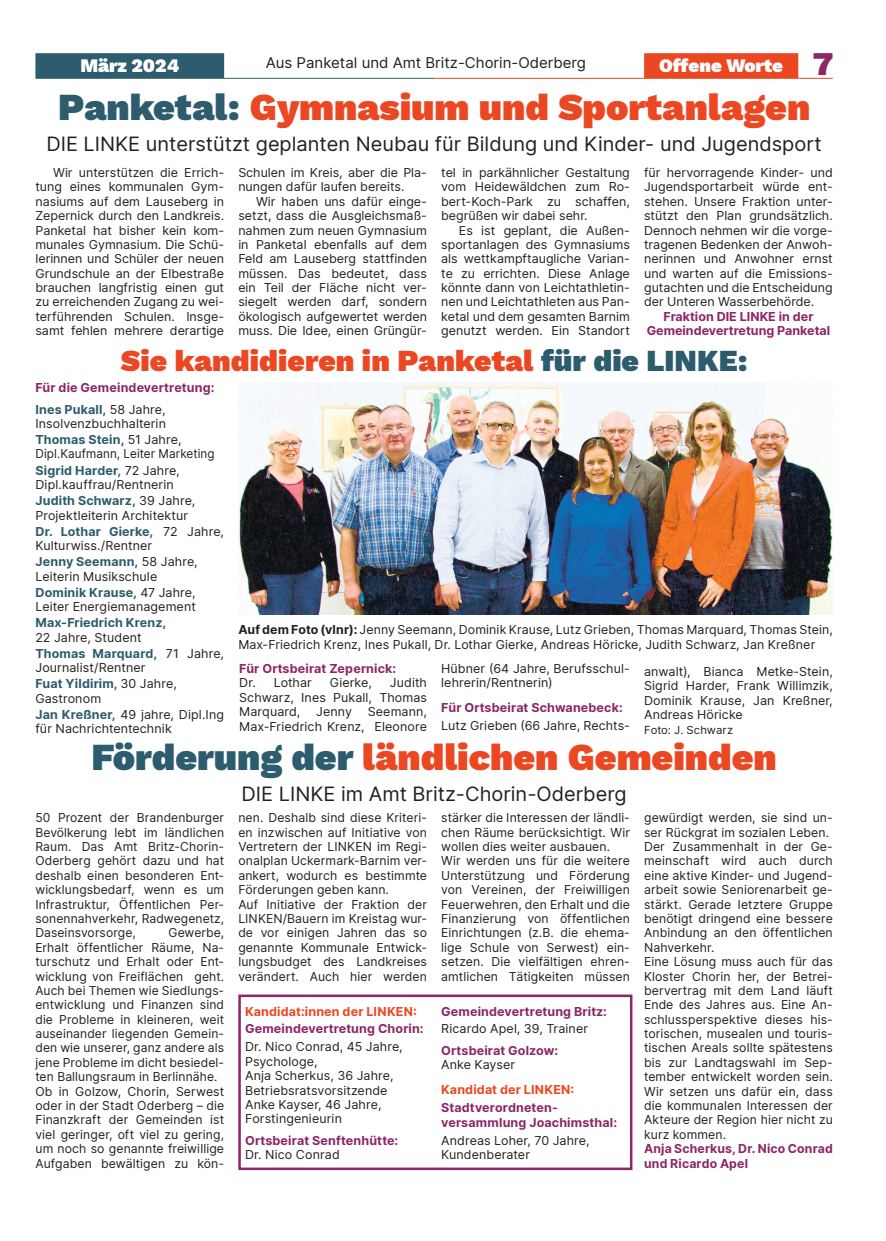
<style>
.page{position:relative;width:886px;height:1241px;background:#fff}
.page>*{position:absolute;margin:0;border:0;box-sizing:border-box;transform-origin:0 0}
.t1{font:900 37.5px "Work Sans";color:#ec4723}
.t2{font:900 30px "Work Sans";letter-spacing:.005em;color:#ec4723}
.t3{font:20px "Inter";color:#231f20}
.t4{font:900 18.75px "Work Sans";color:#fff}
.t5{font:15px "Inter";color:#231f20}
.t6{font:12.5px/14.4px "Inter";letter-spacing:.01em;color:#231f20}
.t7{font:700 12.5px/14.4px "Inter";letter-spacing:.01em;color:#8c2666}
.t8{font:12.5px/16.1px "Inter";letter-spacing:.01em;color:#231f20;scale:.94 1}
.t9{font:700 12.5px "Inter";letter-spacing:.015em;color:#ec4723}
.t10{font:700 12.5px "Inter";letter-spacing:.01em;color:#2c5c6d}
.t11{font:11.25px "Inter";color:#231f20}
.s1{font-size:32.5px;color:#8c2666}
.s2{color:#2c5c6d}
.s3{font-weight:400;color:#231f20}
.s4{font-weight:700;color:#2c5c6d}
.s5{font-weight:700}
</style>
<div class="page">
<div style="left:645px;top:54px;width:153px;height:23px;background:#ec4723"></div>
<div style="left:644px;top:53px;width:154px;height:25px;border:1px solid #ec4723"></div>
<div style="left:36px;top:54px;width:187px;height:23px;background:#2c5c6d"></div>
<div style="left:35px;top:53px;width:189px;height:25px;border:1px solid #2c5c6d"></div>
<hr style="left:434px;top:78px;width:399px;height:1px;background:#ec4723">
<hr style="left:35px;top:78px;width:399px;height:1px;background:#2c5c6d">
<img style="left:238px;top:383px;width:595px;height:231px">
<div style="left:238px;top:994px;width:394px;height:175px;border:2px solid #8c2666"></div>
<h3 class="t4" style="left:80px;top:51px;width:100px">März 2024</h3>
<p class="t5" style="left:266px;top:51px;width:322px">Aus Panketal und Amt Britz-Chorin-Oderberg</p>
<h3 class="t4" style="left:659px;top:51px;width:176px">Offene Worte <span class="s1">7</span></h3>
<h1 class="t1" style="left:58px;top:78px;width:754px"><span class="s2">Panketal:</span> Gymnasium und Sportanlagen</h1>
<h3 class="t3" style="left:46px;top:129px;width:777px">DIE LINKE unterstützt geplanten Neubau für Bildung und Kinder- und Jugendsport</h3>
<p class="t6" style="left:644px;top:165px;width:190px;text-align:justify">für hervorragende Kinder- und Jugendsportarbeit würde ent&shy;stehen. Unsere Fraktion unter&shy;stützt den Plan grundsätzlich.<br>Dennoch nehmen wir die vorge&shy;tragenen Bedenken der Anwoh&shy;nerinnen und Anwohner ernst und warten auf die Emissions&shy;gutachten und die Entscheidung der Unteren Wasserbehörde.</p>
<p class="t7" style="left:647px;top:308px;width:185px;text-align:center">Fraktion DIE LINKE in der<br>Gemeindevertretung Panketal</p>
<h2 class="t2" style="left:121px;top:337px;width:628px">Sie kandidieren in Panketal <span class="s2">für die LINKE:</span></h2>
<p class="t6" style="left:35px;top:165px;width:190px;text-align:justify;text-indent:18px">Wir unterstützen die Errich&shy;tung eines kommunalen Gym&shy;nasiums auf dem Lauseberg in Zepernick durch den Landkreis.<br>Panketal hat bisher kein kom&shy;munales Gymnasium. Die Schü&shy;lerinnen und Schüler der neuen Grundschule an der Elbestraße brauchen langfristig einen gut zu erreichenden Zugang zu wei&shy;terführenden Schulen. Insge&shy;samt fehlen mehrere derartige</p>
<p class="t6" style="left:238px;top:165px;width:190px">Schulen im Kreis, aber die Pla&shy;nungen dafür laufen bereits.</p>
<p class="t6" style="left:441px;top:165px;width:190px;text-align:justify">tel in parkähnlicher Gestaltung vom Heidewäldchen zum Ro&shy;bert-Koch-Park zu schaffen, begrüßen wir dabei sehr.</p>
<p class="t6" style="left:441px;top:222px;width:190px;text-align:justify;text-indent:18px">Es ist geplant, die Außen&shy;sportanlagen des Gymnasiums als wettkampftaugliche Varian&shy;te zu errichten. Diese Anlage könnte dann von Leichtathletin&shy;nen und Leichtathleten aus Pan&shy;ketal und dem gesamten Barnim genutzt werden. Ein Standort</p>
<p class="t6" style="left:238px;top:194px;width:190px;text-align:justify;text-indent:18px">Wir haben uns dafür einge&shy;setzt, dass die Ausgleichsmaß&shy;nahmen zum neuen Gymnasium in Panketal ebenfalls auf dem Feld am Lauseberg stattfinden müssen. Das bedeutet, dass ein Teil der Fläche nicht ver&shy;siegelt werden darf, sondern ökologisch aufgewertet werden muss. Die Idee, einen Grüngür-</p>
<p class="t7" style="left:35px;top:376px;width:180px;line-height:21.5px">Für die Gemeindevertretung:<br><span class="s2">Ines Pukall,</span> <span class="s3">58 Jahre,</span></p>
<p class="t6" style="left:35px;top:415px;width:148px;line-height:16.1px">Insolvenzbuchhalterin<br><span class="s4">Thomas Stein,</span> 51 Jahre,</p>
<p class="t8" style="left:35px;top:445px;width:192px">Dipl.Kaufmann, Leiter Marketing<br><span class="s4">Sigrid Harder,</span> 72 Jahre,</p>
<p class="t6" style="left:35px;top:476px;width:162px;line-height:16.1px">Dipl.kauffrau/Rentnerin<br><span class="s4">Judith Schwarz,</span> 39 Jahre,</p>
<p class="t6" style="left:35px;top:506px;width:190px;line-height:16.1px">Projektleiterin Architektur<br><span class="s4">Dr. Lothar Gierke,</span> 72 Jahre,</p>
<p class="t6" style="left:35px;top:537px;width:164px;line-height:16.1px">Kulturwiss./Rentner<br><span class="s4">Jenny Seemann,</span> 58 Jahre,</p>
<p class="t6" style="left:35px;top:567px;width:162px;line-height:16.1px">Leiterin Musikschule<br><span class="s4">Dominik Krause,</span> 47 Jahre,</p>
<p class="t6" style="left:35px;top:599px;width:162px">Leiter Energiemanagement</p>
<p class="t10" style="left:35px;top:613px;width:132px">Max-Friedrich Krenz,</p>
<p class="t6" style="left:35px;top:628px;width:190px;line-height:16.1px">22 Jahre, Student<br><span class="s4">Thomas Marquard,</span> 71 Jahre,</p>
<p class="t6" style="left:35px;top:659px;width:143px;line-height:16.1px">Journalist/Rentner<br><span class="s4">Fuat Yildirim,</span> 30 Jahre,</p>
<p class="t6" style="left:35px;top:689px;width:190px;line-height:16.1px">Gastronom<br><span class="s4">Jan Kreßner,</span> 49 jahre, Dipl.Ing</p>
<p class="t6" style="left:35px;top:721px;width:138px">für Nachrichtentechnik</p>
<p class="t6" style="left:238px;top:622px;width:596px"><span class="s5">Auf dem Foto (vlnr):</span> Jenny Seemann, Dominik Krause, Lutz Grieben, Thomas Marquard, Thomas Stein,<br>Max-Friedrich Krenz, Ines Pukall, Dr. Lothar Gierke, Andreas Höricke, Judith Schwarz, Jan Kreßner</p>
<p class="t7" style="left:239px;top:660px;width:159px">Für Ortsbeirat Zepernick:</p>
<p class="t6" style="left:239px;top:675px;width:74px">Dr. Lothar</p>
<p class="t6" style="left:330px;top:675px;width:43px">Gierke,</p>
<p class="t6" style="left:239px;top:675px;width:189px;text-align:justify;text-indent:151px">Judith Schwarz, Ines Pukall, Thomas Marquard,</p>
<p class="t6" style="left:239px;top:704px;width:189px;text-align:right">Seemann,<br>Max-Friedrich Krenz, Eleonore</p>
<p class="t6" style="left:316px;top:704px;width:37px">Jenny</p>
<p class="t6" style="left:441px;top:661px;width:190px">Hübner (64 Jahre, Berufsschul&shy;lehrerin/Rentnerin)</p>
<p class="t7" style="left:441px;top:700px;width:183px">Für Ortsbeirat Schwanebeck:</p>
<p class="t6" style="left:441px;top:718px;width:190px">Lutz Grieben (66 Jahre, Rechts-</p>
<p class="t6" style="left:644px;top:664px;width:190px;text-align:justify">anwalt), Bianca Metke-Stein, Sigrid Harder, Frank Willimzik, Dominik Krause, Jan Kreßner, Andreas Höricke</p>
<p class="t11" style="left:644px;top:721px;width:90px">Foto: J. Schwarz</p>
<h1 class="t1" style="left:92px;top:728px;width:687px"><span class="s2">Förderung der</span> ländlichen Gemeinden</h1>
<h3 class="t3" style="left:242px;top:778px;width:386px">DIE LINKE im Amt Britz-Chorin-Oderberg</h3>
<p class="t6" style="left:35px;top:810px;width:190px;text-align:justify">50 Prozent der Brandenburger Bevölkerung lebt im ländlichen Raum. Das Amt Britz-Chorin-Oderberg gehört dazu und hat deshalb einen besonderen Ent&shy;wicklungsbedarf, wenn es um Infrastruktur, Öffentlichen Per&shy;sonennahverkehr, Radwegenetz, Daseinsvorsorge,</p>
<p class="t6" style="left:35px;top:925px;width:190px;text-indent:133px">Gewerbe,<br>Erhalt öffentlicher Räume, Na&shy;turschutz und Erhalt oder Ent&shy;wicklung von Freiflächen geht.<br>Auch bei Themen wie Siedlungs&shy;entwicklung und Finanzen sind die Probleme in kleineren, weit auseinander liegenden Gemein&shy;den wie unserer, ganz andere als jene Probleme im dicht besiedel&shy;ten Ballungsraum in Berlinnähe.<br>Ob in Golzow, Chorin, Serwest oder in der Stadt Oderberg – die<br>Finanzkraft der Gemeinden ist viel geringer, oft viel zu gering, um noch so genannte freiwillige<br>Aufgaben bewältigen zu kön-</p>
<p class="t6" style="left:238px;top:810px;width:190px">nen. Deshalb sind diese Kriteri&shy;en inzwischen auf Initiative von<br>Vertretern der LINKEN im Regi&shy;onalplan Uckermark-Barnim ver&shy;ankert, wodurch es bestimmte<br>Förderungen geben kann.<br>Auf Initiative der Fraktion der<br>LINKEN/Bauern im Kreistag wur&shy;de vor einigen Jahren das so genannte Kommunale Entwick&shy;lungsbudget des Landkreises verändert. Auch hier werden</p>
<p class="t6" style="left:441px;top:810px;width:190px">stärker die Interessen der ländli&shy;chen Räume berücksichtigt. Wir wollen dies weiter ausbauen.<br>Wir werden uns für die weitere<br>Unterstützung und Förderung von Vereinen, der Freiwilligen<br>Feuerwehren, den Erhalt und die<br>Finanzierung von öffentlichen<br>Einrichtungen (z.B. die ehema&shy;lige Schule von Serwest) ein&shy;setzen. Die vielfältigen ehren&shy;amtlichen Tätigkeiten müssen</p>
<p class="t6" style="left:644px;top:810px;width:190px">gewürdigt werden, sie sind un&shy;ser Rückgrat im sozialen Leben.<br>Der Zusammenhalt in der Ge&shy;meinschaft wird auch durch eine aktive Kinder- und Jugend&shy;arbeit sowie Seniorenarbeit ge&shy;stärkt. Gerade letztere Gruppe benötigt dringend eine bessere<br>Anbindung an den öffentlichen<br>Nahverkehr.<br>Eine Lösung muss auch für das<br>Kloster Chorin her, der Betrei&shy;bervertrag mit dem Land läuft<br>Ende des Jahres aus. Eine An&shy;schlussperspektive dieses his&shy;torischen, musealen und touris&shy;tischen Areals sollte spätestens bis zur Landtagswahl im Sep&shy;tember entwickelt worden sein.<br>Wir setzen uns dafür ein, dass die kommunalen Interessen der<br>Akteure der Region hier nicht zu kurz kommen.</p>
<p class="t7" style="left:644px;top:1140px;width:190px">Anja Scherkus, Dr. Nico Conrad und Ricardo Apel</p>
<p class="t9" style="left:245px;top:1001px;width:173px">Kandidat:innen der LINKEN:</p>
<p class="t7" style="left:245px;top:1021px;width:180px">Gemeindevertretung Chorin:</p>
<p class="t6" style="left:245px;top:1039px;width:159px">Dr. Nico Conrad, 45 Jahre,<br>Psychologe,<br>Anja Scherkus, 36 Jahre,<br>Betriebsratsvorsitzende<br>Anke Kayser, 46 Jahre,<br>Forstingenieurin</p>
<p class="t7" style="left:245px;top:1132px;width:155px">Ortsbeirat Senftenhütte:</p>
<p class="t6" style="left:245px;top:1146px;width:96px">Dr. Nico Conrad</p>
<p class="t7" style="left:441px;top:1003px;width:167px">Gemeindevertretung Britz:</p>
<p class="t6" style="left:441px;top:1021px;width:148px">Ricardo Apel, 39, Trainer</p>
<p class="t7" style="left:441px;top:1042px;width:118px">Ortsbeirat Golzow:</p>
<p class="t6" style="left:441px;top:1057px;width:75px">Anke Kayser</p>
<p class="t9" style="left:441px;top:1080px;width:135px">Kandidat der LINKEN:</p>
<p class="t7" style="left:441px;top:1099px;width:177px">Stadtverordneten&shy;versammlung Joachimsthal:</p>
<p class="t6" style="left:441px;top:1132px;width:150px">Andreas Loher, 70 Jahre,<br>Kundenberater</p>
</div>
